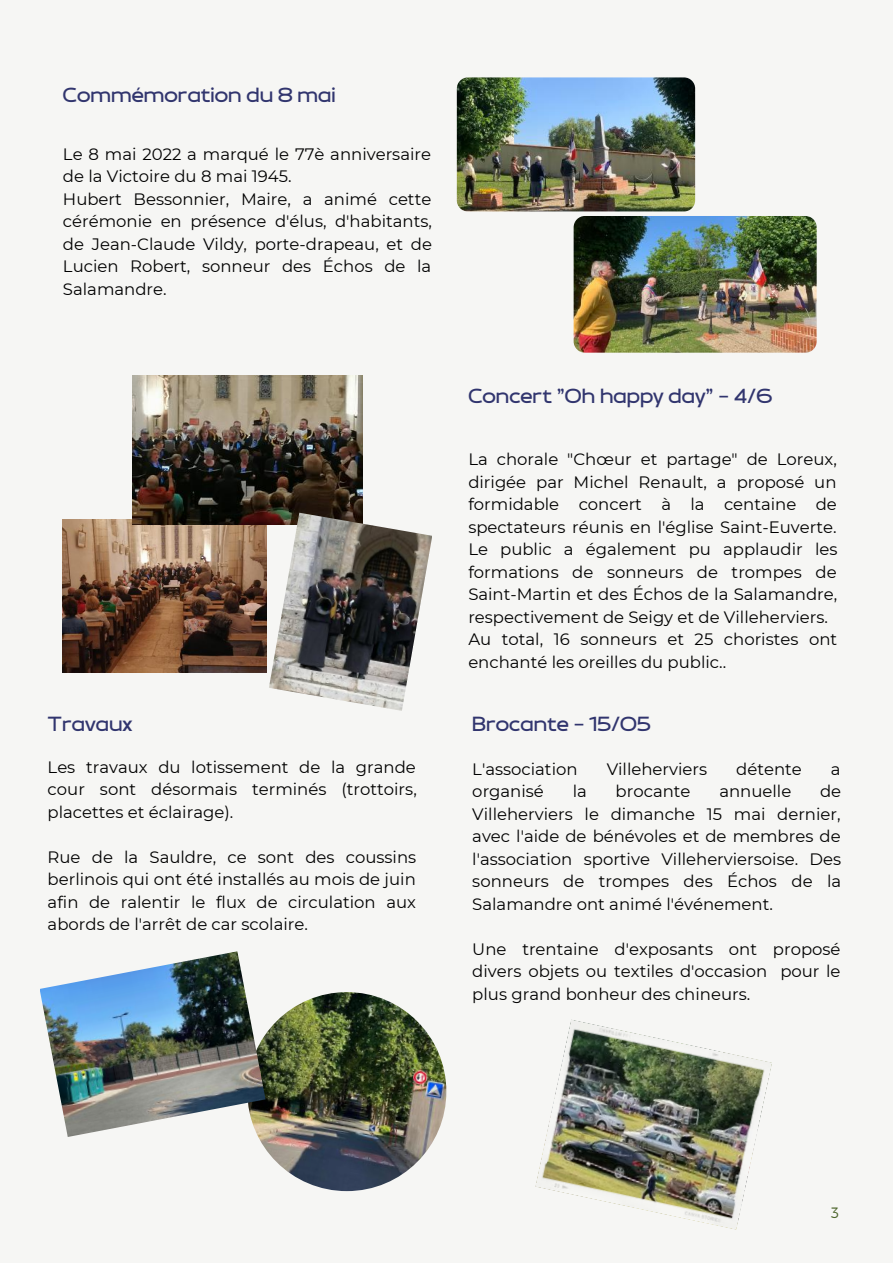
<style>
.page{position:relative;width:893px;height:1264px;background:#fff}
.page>*{position:absolute;margin:0;border:0;box-sizing:border-box;transform-origin:0 0}
.t1{font:27px "RTL Banana Regular";color:#31356e}
.t2{font:16.5px/22.5px "Montserrat";color:#000;text-align:justify}
.t3{font:300 15px "Montserrat";color:#4b642a}
</style>
<div class="page">
<div style="left:0;top:0;width:892px;height:1262px;background:#f6f6f4"></div>
<img style="left:63px;top:520px;width:203px;height:153px">
<img style="left:133px;top:376px;width:229px;height:148px">
<img style="left:269px;top:512px;width:163px;height:199px">
<img style="left:457px;top:77px;width:238px;height:134px;border-radius:11px">
<img style="left:573px;top:216px;width:243px;height:137px;border-radius:11px">
<img style="left:247px;top:992px;width:199px;height:199px;border-radius:50%">
<img style="left:40px;top:951px;width:225px;height:185px">
<img style="left:535px;top:1019px;width:237px;height:210px">
<h1 class="t1" style="left:63px;top:82px;width:274px">Commémoration du 8 mai</h1>
<p class="t2" style="left:63px;top:142px;width:370px;text-align:left">Le 8 mai 2022 a marqué le 77è anniversaire de la Victoire du 8 mai 1945.<br>Hubert Bessonnier, Maire, a animé cette cérémonie en présence d'élus, d'habitants, de Jean-Claude Vildy, porte-drapeau, et de Lucien Robert, sonneur des Échos de la Salamandre.</p>
<h1 class="t1" style="left:48px;top:711px;width:86px">Travaux</h1>
<p class="t2" style="left:48px;top:755px;width:370px">Les travaux du lotissement de la grande cour sont désormais terminés (trottoirs, placettes et éclairage).</p>
<p class="t2" style="left:48px;top:845px;width:370px">Rue de la Sauldre, ce sont des coussins berlinois qui ont été installés au mois de juin afin de ralentir le flux de circulation aux abords de l'arrêt de car scolaire.</p>
<h1 class="t1" style="left:468px;top:383px;width:305px">Concert "Oh happy day" - 4/6</h1>
<p class="t2" style="left:468px;top:448px;width:370px;text-align:left">La chorale "Chœur et partage" de Loreux, dirigée par Michel Renault, a proposé un formidable concert à la centaine de spectateurs réunis en l'église Saint-Euverte.<br>Le public a également pu applaudir les formations de sonneurs de trompes de Saint-Martin et des Échos de la Salamandre, respectivement de Seigy et de Villeherviers.<br>Au total, 16 sonneurs et 25 choristes ont enchanté les oreilles du public..</p>
<h1 class="t1" style="left:472px;top:711px;width:180px">Brocante - 15/05</h1>
<p class="t2" style="left:472px;top:757px;width:107px">L'association</p>
<p class="t2" style="left:606px;top:757px;width:102px">Villeherviers</p>
<p class="t2" style="left:736px;top:757px;width:67px">détente</p>
<p class="t2" style="left:830px;top:757px;width:11px">a</p>
<p class="t2" style="left:472px;top:780px;width:73px">organisé</p>
<p class="t2" style="left:572px;top:780px;width:16px">la</p>
<p class="t2" style="left:615px;top:780px;width:76px">brocante</p>
<p class="t2" style="left:719px;top:780px;width:73px">annuelle</p>
<p class="t2" style="left:472px;top:780px;width:370px;text-indent:348px">de Villeherviers le dimanche 15 mai dernier, avec l'aide de bénévoles et de membres de l'association sportive Villeherviersoise. Des sonneurs de trompes des Échos de la Salamandre ont animé l'événement.</p>
<p class="t2" style="left:472px;top:937px;width:370px">Une trentaine d'exposants ont proposé divers objets ou textiles d'occasion pour le plus grand bonheur des chineurs.</p>
<p class="t3" style="left:831px;top:1202px;width:9px">3</p>
</div>
